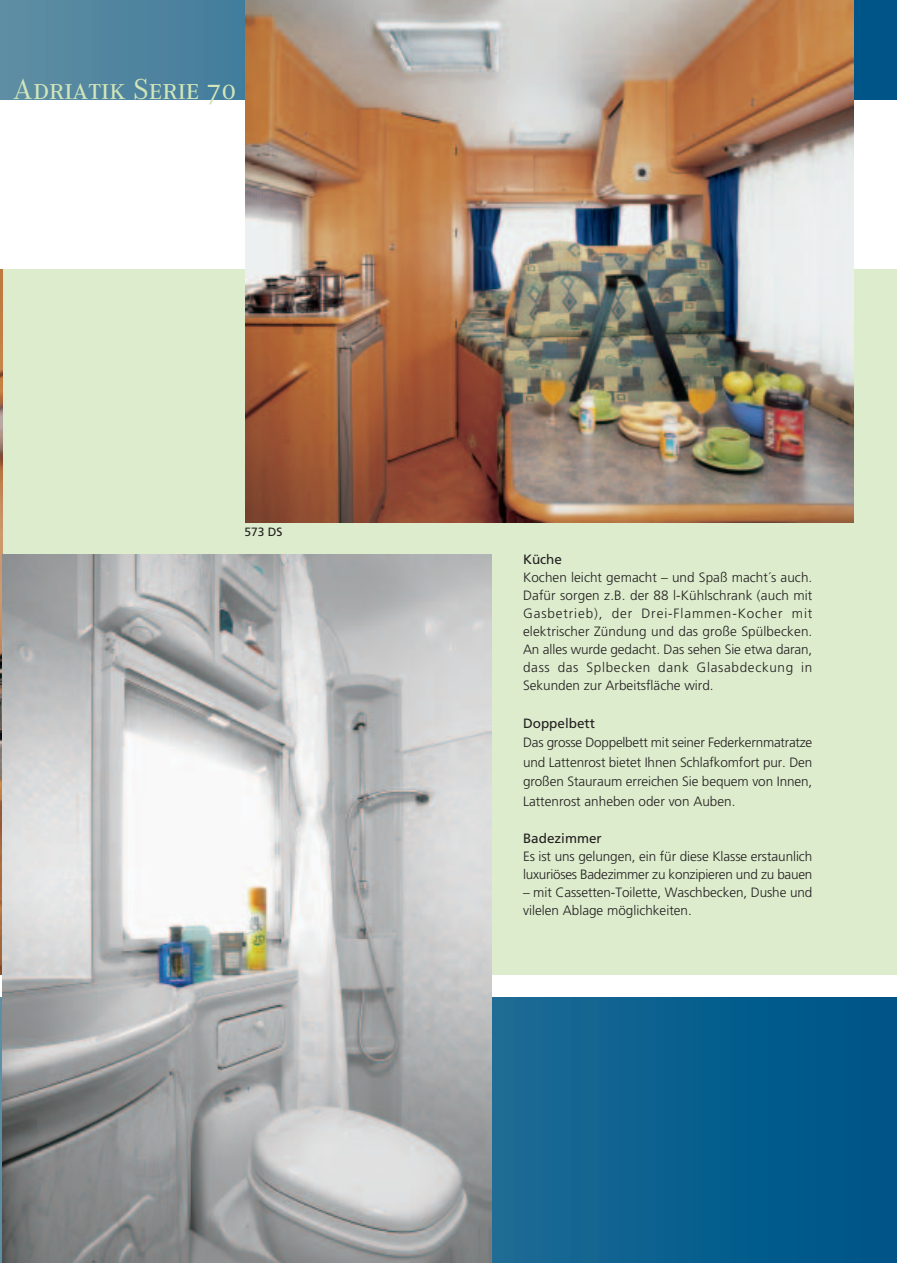
<style>
.page{position:relative;width:897px;height:1263px;background:#fff}
.page>*{position:absolute;margin:0;border:0;box-sizing:border-box;transform-origin:0 0}
.t1{font:30px "Corporate ASCTCE";color:#d2e6b9}
.t2{font:300 13.5px/18px "Frutiger";letter-spacing:-.005em;color:#231f20;text-align:justify}
.t3{font:13.5px "Frutiger Roman";color:#231f20}
.t4{font:12px "Frutiger Roman";color:#231f20}
</style>
<div class="page">
<div style="left:889px;top:967px;width:7px;height:295px;background:#005487"></div>
<div style="left:880px;top:967px;width:9px;height:295px;background:#005487"></div>
<div style="left:870px;top:967px;width:10px;height:295px;background:#058"></div>
<div style="left:861px;top:967px;width:9px;height:295px;background:#058"></div>
<div style="left:851px;top:967px;width:10px;height:295px;background:#005689"></div>
<div style="left:842px;top:967px;width:9px;height:295px;background:#005689"></div>
<div style="left:833px;top:967px;width:9px;height:295px;background:#00578a"></div>
<div style="left:823px;top:967px;width:10px;height:295px;background:#005789"></div>
<div style="left:814px;top:967px;width:9px;height:295px;background:#00588a"></div>
<div style="left:805px;top:967px;width:9px;height:295px;background:#00598a"></div>
<div style="left:795px;top:967px;width:10px;height:295px;background:#00598b"></div>
<div style="left:786px;top:967px;width:9px;height:295px;background:#005a8b"></div>
<div style="left:776px;top:967px;width:10px;height:295px;background:#005b8c"></div>
<div style="left:767px;top:967px;width:9px;height:295px;background:#005b8c"></div>
<div style="left:758px;top:967px;width:9px;height:295px;background:#005c8c"></div>
<div style="left:748px;top:967px;width:10px;height:295px;background:#005c8c"></div>
<div style="left:739px;top:967px;width:9px;height:295px;background:#015d8d"></div>
<div style="left:729px;top:967px;width:10px;height:295px;background:#025d8d"></div>
<div style="left:720px;top:967px;width:9px;height:295px;background:#035e8d"></div>
<div style="left:711px;top:967px;width:9px;height:295px;background:#045e8e"></div>
<div style="left:701px;top:967px;width:10px;height:295px;background:#055f8e"></div>
<div style="left:692px;top:967px;width:9px;height:295px;background:#075f8e"></div>
<div style="left:683px;top:967px;width:9px;height:295px;background:#08608f"></div>
<div style="left:673px;top:967px;width:10px;height:295px;background:#09608f"></div>
<div style="left:664px;top:967px;width:9px;height:295px;background:#0a6190"></div>
<div style="left:654px;top:967px;width:10px;height:295px;background:#0b6190"></div>
<div style="left:645px;top:967px;width:9px;height:295px;background:#0d6291"></div>
<div style="left:636px;top:967px;width:9px;height:295px;background:#0e6290"></div>
<div style="left:626px;top:967px;width:10px;height:295px;background:#0f6391"></div>
<div style="left:617px;top:967px;width:9px;height:295px;background:#106391"></div>
<div style="left:607px;top:967px;width:10px;height:295px;background:#116492"></div>
<div style="left:598px;top:967px;width:9px;height:295px;background:#136492"></div>
<div style="left:589px;top:967px;width:9px;height:295px;background:#166692"></div>
<div style="left:579px;top:967px;width:10px;height:295px;background:#166692"></div>
<div style="left:570px;top:967px;width:9px;height:295px;background:#136693"></div>
<div style="left:561px;top:967px;width:9px;height:295px;background:#166793"></div>
<div style="left:551px;top:967px;width:10px;height:295px;background:#156894"></div>
<div style="left:542px;top:967px;width:9px;height:295px;background:#176894"></div>
<div style="left:532px;top:967px;width:10px;height:295px;background:#196994"></div>
<div style="left:523px;top:967px;width:9px;height:295px;background:#1a6994"></div>
<div style="left:514px;top:967px;width:9px;height:295px;background:#1c6a94"></div>
<div style="left:504px;top:967px;width:10px;height:295px;background:#1e6b94"></div>
<div style="left:495px;top:967px;width:9px;height:295px;background:#1f6c95"></div>
<svg style="left:491px;top:996px;width:4px;height:266px"></svg>
<div style="left:0;top:967px;width:7px;height:295px;background:#5d8ea3"></div>
<div style="left:2px;top:269px;width:894px;height:722px;background:#ddeccd"></div>
<div style="left:889px;top:0;width:7px;height:99px;background:#005487"></div>
<div style="left:880px;top:0;width:9px;height:99px;background:#005487"></div>
<div style="left:870px;top:0;width:10px;height:99px;background:#058"></div>
<div style="left:861px;top:0;width:9px;height:99px;background:#058"></div>
<div style="left:851px;top:0;width:10px;height:99px;background:#005689"></div>
<svg style="left:241px;top:0;width:5px;height:99px"></svg>
<div style="left:232px;top:0;width:9px;height:99px;background:#417d9c"></div>
<div style="left:223px;top:0;width:9px;height:99px;background:#437e9d"></div>
<div style="left:213px;top:0;width:10px;height:99px;background:#447f9d"></div>
<div style="left:204px;top:0;width:9px;height:99px;background:#467f9d"></div>
<div style="left:195px;top:0;width:9px;height:99px;background:#48809d"></div>
<div style="left:185px;top:0;width:9px;height:99px;background:#49819e"></div>
<div style="left:176px;top:0;width:9px;height:99px;background:#4b819e"></div>
<div style="left:166px;top:0;width:10px;height:99px;background:#4c829e"></div>
<div style="left:157px;top:0;width:9px;height:99px;background:#4e829e"></div>
<div style="left:148px;top:0;width:9px;height:99px;background:#4e839f"></div>
<div style="left:138px;top:0;width:10px;height:99px;background:#4f849f"></div>
<div style="left:129px;top:0;width:9px;height:99px;background:#4f849f"></div>
<div style="left:119px;top:0;width:10px;height:99px;background:#5085a0"></div>
<div style="left:110px;top:0;width:9px;height:99px;background:#51859f"></div>
<div style="left:101px;top:0;width:9px;height:99px;background:#5286a0"></div>
<div style="left:91px;top:0;width:10px;height:99px;background:#5387a0"></div>
<div style="left:82px;top:0;width:9px;height:99px;background:#5588a1"></div>
<div style="left:73px;top:0;width:9px;height:99px;background:#5689a1"></div>
<div style="left:63px;top:0;width:9px;height:99px;background:#5789a1"></div>
<div style="left:54px;top:0;width:9px;height:99px;background:#588aa1"></div>
<div style="left:44px;top:0;width:10px;height:99px;background:#598aa2"></div>
<div style="left:35px;top:0;width:9px;height:99px;background:#5a8ca2"></div>
<div style="left:26px;top:0;width:9px;height:99px;background:#5b8ca2"></div>
<div style="left:16px;top:0;width:10px;height:99px;background:#5c8da3"></div>
<div style="left:7px;top:0;width:9px;height:99px;background:#5d8da3"></div>
<div style="left:0;top:0;width:7px;height:99px;background:#5d8ea3"></div>
<img style="left:0;top:269px;width:2px;height:706px">
<div style="left:0;top:975px;width:896px;height:21px;background:#fff"></div>
<img style="left:2px;top:554px;width:489px;height:708px">
<img style="left:246px;top:0;width:607px;height:522px">
<h1 class="t1" style="left:13px;top:71px;width:224px">Adriatik Serie 70</h1>
<p class="t4" style="left:244px;top:527px;width:40px">573 DS</p>
<p class="t3" style="left:523px;top:554px;width:41px">Küche</p>
<p class="t2" style="left:523px;top:570px;width:291px">Kochen leicht gemacht – und Spaß macht´s auch.<br>Dafür sorgen z.B. der 88 l-Kühlschrank (auch mit Gasbetrieb), der Drei-Flammen-Kocher mit elektrischer Zündung und das große Spülbecken.<br>An alles wurde gedacht. Das sehen Sie etwa daran, dass das Splbecken dank Glasabdeckung in Sekunden zur Arbeitsfläche wird.</p>
<p class="t3" style="left:523px;top:718px;width:74px">Doppelbett</p>
<p class="t2" style="left:523px;top:734px;width:291px;line-height:19.5px">Das grosse Doppelbett mit seiner Federkernmatratze und Lattenrost bietet Ihnen Schlafkomfort pur. Den großen Stauraum erreichen Sie bequem von Innen, Lattenrost anheben oder von Auben.</p>
<p class="t3" style="left:523px;top:833px;width:80px">Badezimmer</p>
<p class="t2" style="left:523px;top:849px;width:291px">Es ist uns gelungen, ein für diese Klasse erstaunlich luxuriöses Badezimmer zu konzipieren und zu bauen</p>
<p class="t2" style="left:523px;top:885px;width:291px">– mit Cassetten-Toilette, Waschbecken, Dushe und vilelen Ablage möglichkeiten.</p>
</div>
